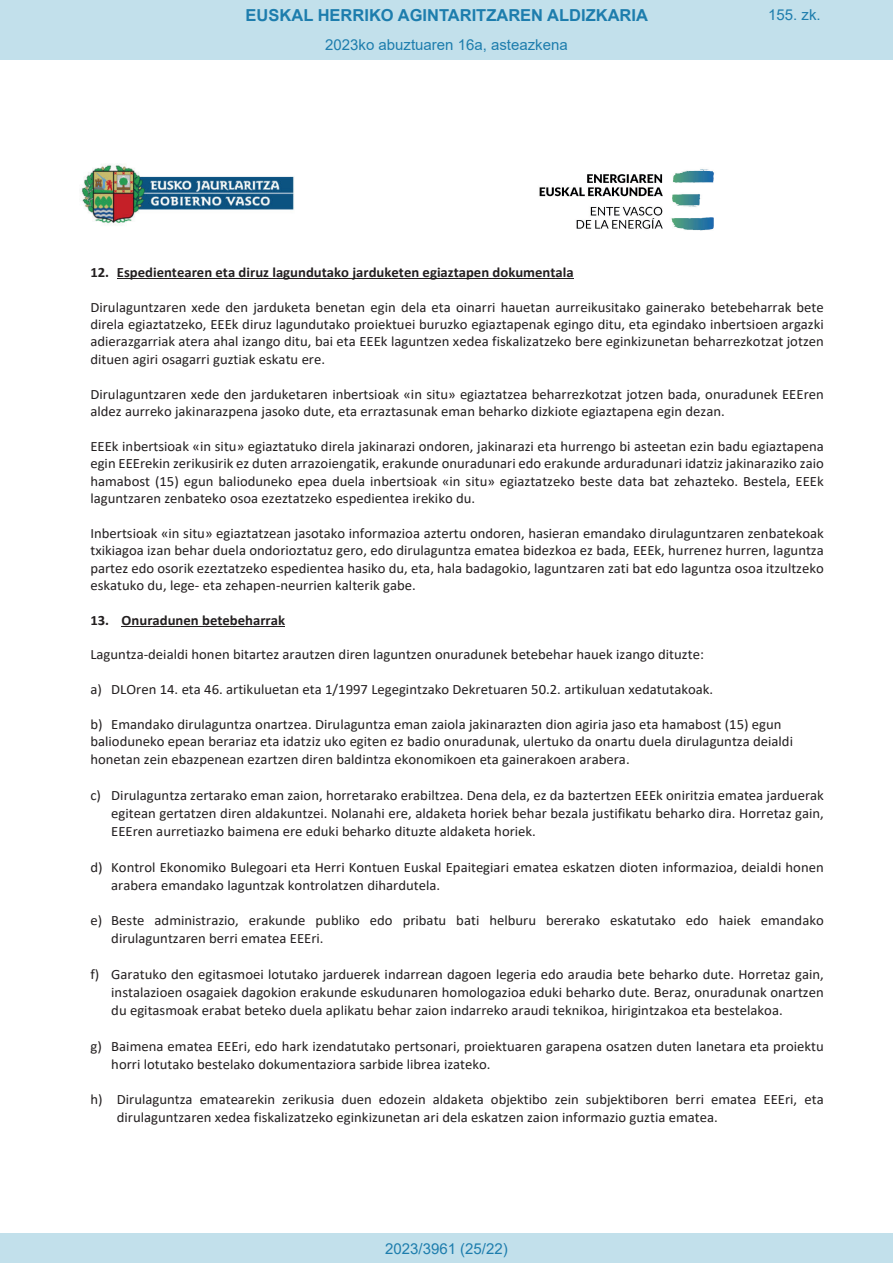
<style>
.page{position:relative;width:893px;height:1263px;background:#fff}
.page>*{position:absolute;margin:0;border:0;box-sizing:border-box;transform-origin:0 0}
.t1{font:700 16.5px "Arial";color:#1d7dad}
.t2{font:15px "Arial";color:#1d7dad}
.t3{font:14.25px/17.4px "Calibri";color:#231f20}
.t4{font:700 14.25px "Calibri";color:#231f20}
</style>
<div class="page">
<img style="left:81px;top:163px;width:214px;height:62px">
<img style="left:539px;top:169px;width:175px;height:62px">
<hr style="left:117px;top:278px;width:457px;height:1px;background:#231f20">
<hr style="left:122px;top:626px;width:163px;height:1px;background:#231f20">
<div style="left:0;top:0;width:893px;height:60px;background:#c2e0eb"></div>
<div style="left:0;top:1233px;width:893px;height:30px;background:#c2e0eb"></div>
<p class="t1" style="left:246px;top:3px;width:404px">EUSKAL HERRIKO AGINTARITZAREN ALDIZKARIA</p>
<p class="t2" style="left:768px;top:5px;width:54px">155. zk.</p>
<p class="t2" style="left:325px;top:35px;width:244px">2023ko abuztuaren 16a, asteazkena</p>
<p class="t4" style="left:90px;top:262px;width:485px">12. Espedientearen eta diruz lagundutako jarduketen egiaztapen dokumentala</p>
<p class="t3" style="left:90px;top:298px;width:735px;text-align:justify">Dirulaguntzaren xede den jarduketa benetan egin dela eta oinarri hauetan aurreikusitako gainerako betebeharrak bete direla egiaztatzeko, EEEk diruz lagundutako proiektuei buruzko egiaztapenak egingo ditu, eta egindako inbertsioen argazki adierazgarriak atera ahal izango ditu, bai eta EEEk laguntzen xedea fiskalizatzeko bere eginkizunetan beharrezkotzat jotzen dituen agiri osagarri guztiak eskatu ere.</p>
<p class="t3" style="left:90px;top:385px;width:735px">Dirulaguntzaren xede den jarduketaren inbertsioak «in situ» egiaztatzea beharrezkotzat jotzen bada, onuradunek EEEren aldez aurreko jakinarazpena jasoko dute, eta erraztasunak eman beharko dizkiote egiaztapena egin dezan.</p>
<p class="t3" style="left:90px;top:437px;width:735px;text-align:justify">EEEk inbertsioak «in situ» egiaztatuko direla jakinarazi ondoren, jakinarazi eta hurrengo bi asteetan ezin badu egiaztapena egin EEErekin zerikusirik ez duten arrazoiengatik, erakunde onuradunari edo erakunde arduradunari idatziz jakinaraziko zaio hamabost (15) egun balioduneko epea duela inbertsioak «in situ» egiaztatzeko beste data bat zehazteko. Bestela, EEEk laguntzaren zenbateko osoa ezeztatzeko espedientea irekiko du.</p>
<p class="t3" style="left:90px;top:524px;width:735px;text-align:justify">Inbertsioak «in situ» egiaztatzean jasotako informazioa aztertu ondoren, hasieran emandako dirulaguntzaren zenbatekoak txikiagoa izan behar duela ondorioztatuz gero, edo dirulaguntza ematea bidezkoa ez bada, EEEk, hurrenez hurren, laguntza partez edo osorik ezeztatzeko espedientea hasiko du, eta, hala badagokio, laguntzaren zati bat edo laguntza osoa itzultzeko eskatuko du, lege- eta zehapen-neurrien kalterik gabe.</p>
<p class="t4" style="left:90px;top:610px;width:196px">13. Onuradunen betebeharrak</p>
<p class="t3" style="left:90px;top:645px;width:615px">Laguntza-deialdi honen bitartez arautzen diren laguntzen onuradunek betebehar hauek izango dituzte:</p>
<p class="t3" style="left:90px;top:680px;width:624px">a) DLOren 14. eta 46. artikuluetan eta 1/1997 Legegintzako Dekretuaren 50.2. artikuluan xedatutakoak.</p>
<p class="t3" style="left:90px;top:715px;width:704px">b) Emandako dirulaguntza onartzea. Dirulaguntza eman zaiola jakinarazten dion agiria jaso eta hamabost (15) egun balioduneko epean berariaz eta idatziz uko egiten ez badio onuradunak, ulertuko da onartu duela dirulaguntza deialdi honetan zein ebazpenean ezartzen diren baldintza ekonomikoen eta gainerakoen arabera.</p>
<p class="t3" style="left:111px;top:786px;width:714px;line-height:18px;text-align:justify;text-indent:-21px">c) Dirulaguntza zertarako eman zaion, horretarako erabiltzea. Dena dela, ez da baztertzen EEEk oniritzia ematea jarduerak egitean gertatzen diren aldakuntzei. Nolanahi ere, aldaketa horiek behar bezala justifikatu beharko dira. Horretaz gain, EEEren aurretiazko baimena ere eduki beharko dituzte aldaketa horiek.</p>
<p class="t3" style="left:111px;top:857px;width:714px;line-height:18px;text-indent:-21px">d) Kontrol Ekonomiko Bulegoari eta Herri Kontuen Euskal Epaitegiari ematea eskatzen dioten informazioa, deialdi honen arabera emandako laguntzak kontrolatzen dihardutela.</p>
<p class="t3" style="left:111px;top:911px;width:714px;line-height:18px;text-indent:-21px">e) Beste administrazio, erakunde publiko edo pribatu bati helburu bererako eskatutako edo haiek emandako dirulaguntzaren berri ematea EEEri.</p>
<p class="t3" style="left:111px;top:965px;width:714px;line-height:18px;text-align:justify;text-indent:-21px">f) Garatuko den egitasmoei lotutako jarduerek indarrean dagoen legeria edo araudia bete beharko dute. Horretaz gain, instalazioen osagaiek dagokion erakunde eskudunaren homologazioa eduki beharko dute. Beraz, onuradunak onartzen du egitasmoak erabat beteko duela aplikatu behar zaion indarreko araudi teknikoa, hirigintzakoa eta bestelakoa.</p>
<p class="t3" style="left:111px;top:1037px;width:714px;line-height:18px;text-indent:-21px">g) Baimena ematea EEEri, edo hark izendatutako pertsonari, proiektuaren garapena osatzen duten lanetara eta proiektu horri lotutako bestelako dokumentaziora sarbide librea izateko.</p>
<p class="t3" style="left:117px;top:1090px;width:708px;text-indent:-26px">h) Dirulaguntza ematearekin zerikusia duen edozein aldaketa objektibo zein subjektiboren berri ematea EEEri, eta dirulaguntzaren xedea fiskalizatzeko eginkizunetan ari dela eskatzen zaion informazio guztia ematea.</p>
<p class="t2" style="left:385px;top:1238px;width:124px">2023/3961 (25/22)</p>
</div>
